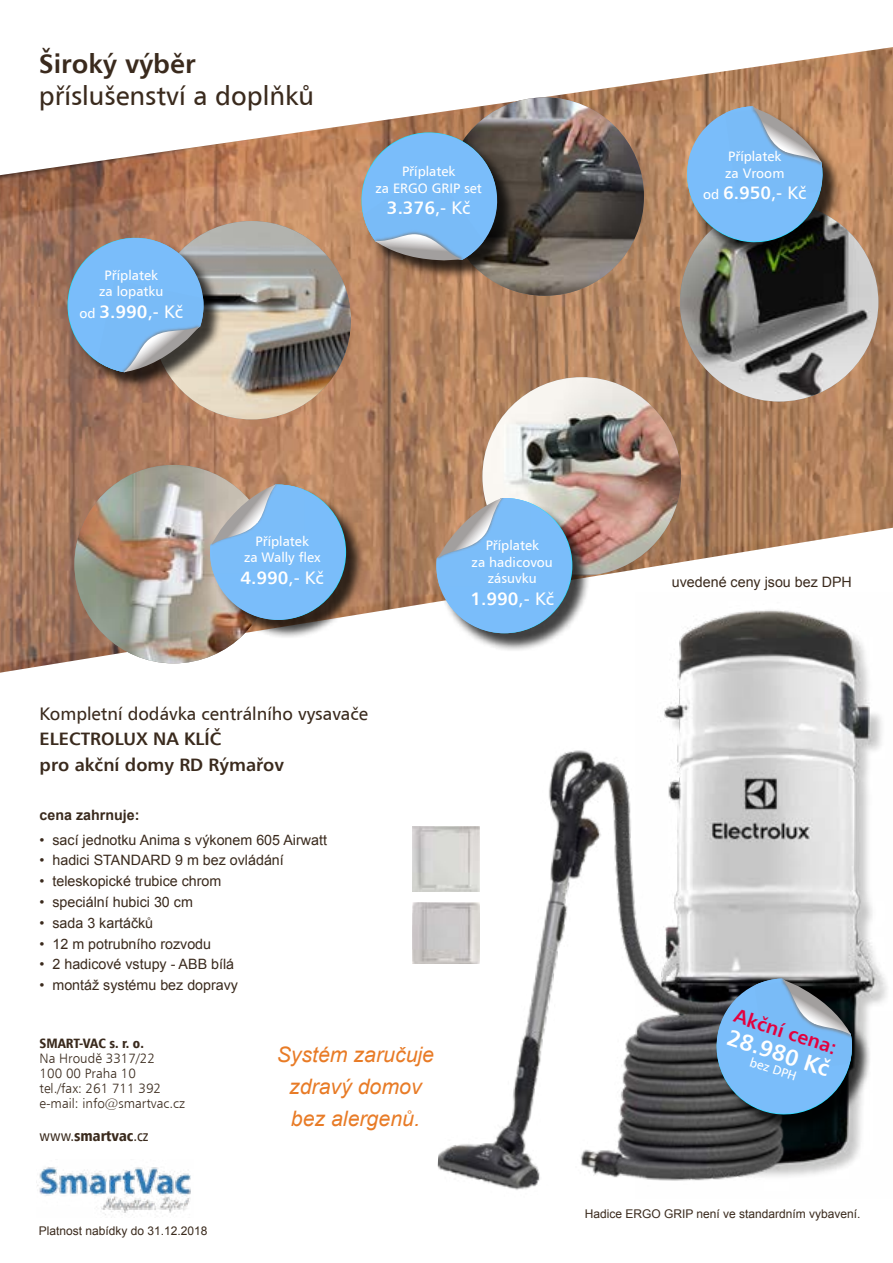
<style>
.page{position:relative;width:893px;height:1263px;background:#fff}
.page>*{position:absolute;margin:0;border:0;box-sizing:border-box;transform-origin:0 0}
.t1{font:26.7px "Humanist 777 AT Roman B";color:#3a2a1d}
.t2{font:26.7px "Humanist 777 AT Bold B";color:#3a2a1d}
.t3{font:22.8px "Humanist 777 AT Bold B";color:#fff}
.t4{font:italic 21.3px/32px "Arial";color:#e87b26;text-align:center}
.t5{font:19.5px "Humanist 777 AT Bold B";color:#e4003e}
.t6{font:18px "Humanist 777 AT Bold B";color:#fff}
.t7{font:18px/25.5px "Humanist 777 AT Bold B";color:#3a2a1d}
.t8{font:18px "Humanist 777 AT Roman B";color:#3a2a1d}
.t9{font:15px "Humanist 777 AT Black Condensed B";color:#3a2a1d}
.t10{font:14.25px "Arial";color:#3a2a1d}
.t11{font:700 14.25px "Arial";color:#3a2a1d}
.t12{font:13.65px/16.4px "Humanist 777 AT Roman B";color:#fff;text-align:center}
.t13{font:13.5px/15px "Humanist 777 AT Light B";color:#3a2a1d}
.t14{font:13.5px "Humanist 777 AT Black Condensed B";color:#3a2a1d}
.t15{font:12.75px "Humanist 777 AT Roman B";color:#fff}
.t16{font:12px "Arial";color:#3a2a1d}
.s1{font-family:"Humanist 777 AT Roman B";font-size:13.65px}
.s2{font-family:"Humanist 777 AT Roman B"}
.s3{font-family:"Humanist 777 AT Roman Condensed B"}
</style>
<div class="page">
<img style="left:660px;top:673px;width:227px;height:501px">
<img style="left:436px;top:742px;width:374px;height:448px">
<img style="left:0;top:47px;width:893px;height:626px">
<img style="left:74px;top:465px;width:199px;height:198px;border-radius:99px">
<img style="left:412px;top:826px;width:68px;height:66px">
<img style="left:412px;top:903px;width:68px;height:61px">
<img style="left:152px;top:221px;width:199px;height:198px;border-radius:99px">
<img style="left:446px;top:97px;width:198px;height:199px;border-radius:99px">
<img style="left:482px;top:377px;width:199px;height:197px">
<img style="left:680px;top:203px;width:198px;height:198px;border-radius:99px">
<div style="left:70px;top:240px;width:153px;height:151px;background:#000;opacity:.75"></div>
<svg style="left:61px;top:232px;width:149px;height:140px;background:#84a3c3"></svg>
<div style="left:364px;top:135px;width:152px;height:144px;background:#000;opacity:.75"></div>
<svg style="left:352px;top:123px;width:154px;height:140px;background:#7e9ab5"></svg>
<div style="left:213px;top:487px;width:151px;height:152px;background:#000;opacity:.75"></div>
<svg style="left:210px;top:485px;width:136px;height:135px;background:#87b0d5"></svg>
<div style="left:439px;top:501px;width:151px;height:151px;background:#000;opacity:.75"></div>
<svg style="left:436px;top:498px;width:136px;height:135px;background:#8cb5da"></svg>
<div style="left:690px;top:109px;width:151px;height:152px;background:#000;opacity:.75"></div>
<svg style="left:683px;top:106px;width:144px;height:141px;background:#81a1be"></svg>
<div style="left:719px;top:981px;width:152px;height:152px;background:#000;opacity:.75"></div>
<svg style="left:712px;top:978px;width:144px;height:141px;background:#638eb3"></svg>
<img style="left:36px;top:1167px;width:155px;height:48px">
<h1 class="t2" style="left:39px;top:47px;width:158px">Široký výběr</h1>
<h1 class="t1" style="left:39px;top:79px;width:277px">příslušenství a doplňků</h1>
<p class="t12" style="left:99px;top:266px;width:66px">Příplatek za lopatku</p>
<p class="t6" style="left:80px;top:300px;width:105px"><span class="s1">od</span> 3.990<span class="s2">,- Kč</span></p>
<p class="t12" style="left:375px;top:163px;width:108px">Příplatek<br>za ERGO GRIP set</p>
<p class="t6" style="left:387px;top:196px;width:85px">3.376<span class="s2">,- Kč</span></p>
<p class="t12" style="left:725px;top:148px;width:61px;text-align:left">Příplatek za Vroom</p>
<p class="t6" style="left:703px;top:182px;width:105px"><span class="s1">od</span> 6.950<span class="s2">,- Kč</span></p>
<p class="t12" style="left:244px;top:533px;width:78px">Příplatek<br>za Wally flex</p>
<p class="t6" style="left:240px;top:566px;width:85px">4.990<span class="s2">,- Kč</span></p>
<p class="t12" style="left:472px;top:537px;width:83px">Příplatek<br>za hadicovou zásuvku</p>
<p class="t6" style="left:471px;top:587px;width:85px">1.990<span class="s2">,- Kč</span></p>
<p class="t10" style="left:672px;top:572px;width:182px">uvedené ceny jsou bez DPH</p>
<p class="t8" style="left:40px;top:702px;width:330px">Kompletní dodávka centrálního vysavače</p>
<p class="t7" style="left:40px;top:726px;width:246px">ELECTROLUX NA KLÍČ<br>pro akční domy RD Rýmařov</p>
<p class="t11" style="left:40px;top:805px;width:101px">cena zahrnuje:</p>
<p class="t10" style="left:40px;top:830px;width:289px">• sací jednotku Anima s výkonem 605 Airwatt</p>
<p class="t10" style="left:40px;top:851px;width:246px">• hadici STANDARD 9 m bez ovládání</p>
<p class="t10" style="left:40px;top:872px;width:183px">• teleskopické trubice chrom</p>
<p class="t10" style="left:40px;top:893px;width:155px">• speciální hubici 30 cm</p>
<p class="t10" style="left:40px;top:913px;width:115px">• sada 3 kartáčků</p>
<p class="t10" style="left:40px;top:934px;width:173px">• 12 m potrubního rozvodu</p>
<p class="t10" style="left:40px;top:955px;width:196px">• 2 hadicové vstupy - ABB bílá</p>
<p class="t10" style="left:40px;top:976px;width:200px">• montáž systému bez dopravy</p>
<p class="t14" style="left:40px;top:1034px;width:106px">SMART-VAC s. r. o.</p>
<p class="t13" style="left:40px;top:1050px;width:147px">Na Hroudě 3317/22<br>100 00 Praha 10<br>tel./fax: 261 711 392 e-mail: info@smartvac.cz</p>
<p class="t9" style="left:40px;top:1126px;width:110px"><span class="s3">www.</span>smartvac<span class="s3">.cz</span></p>
<p class="t16" style="left:39px;top:1222px;width:170px">Platnost nabídky do 31.12.2018</p>
<h3 class="t4" style="left:277px;top:1039px;width:159px">Systém zaručuje zdravý domov bez alergenů.</h3>
<h3 class="t5" style="left:739px;top:1003px;width:108px;rotate:18deg">Akční cena:</h3>
<h2 class="t3" style="left:732px;top:1022px;width:108px;rotate:18deg">28.980 Kč</h2>
<p class="t15" style="left:753px;top:1054px;width:50px;rotate:18deg">bez DPH</p>
<p class="t16" style="left:585px;top:1206px;width:277px">Hadice ERGO GRIP není ve standardním vybavení.</p>
</div>
